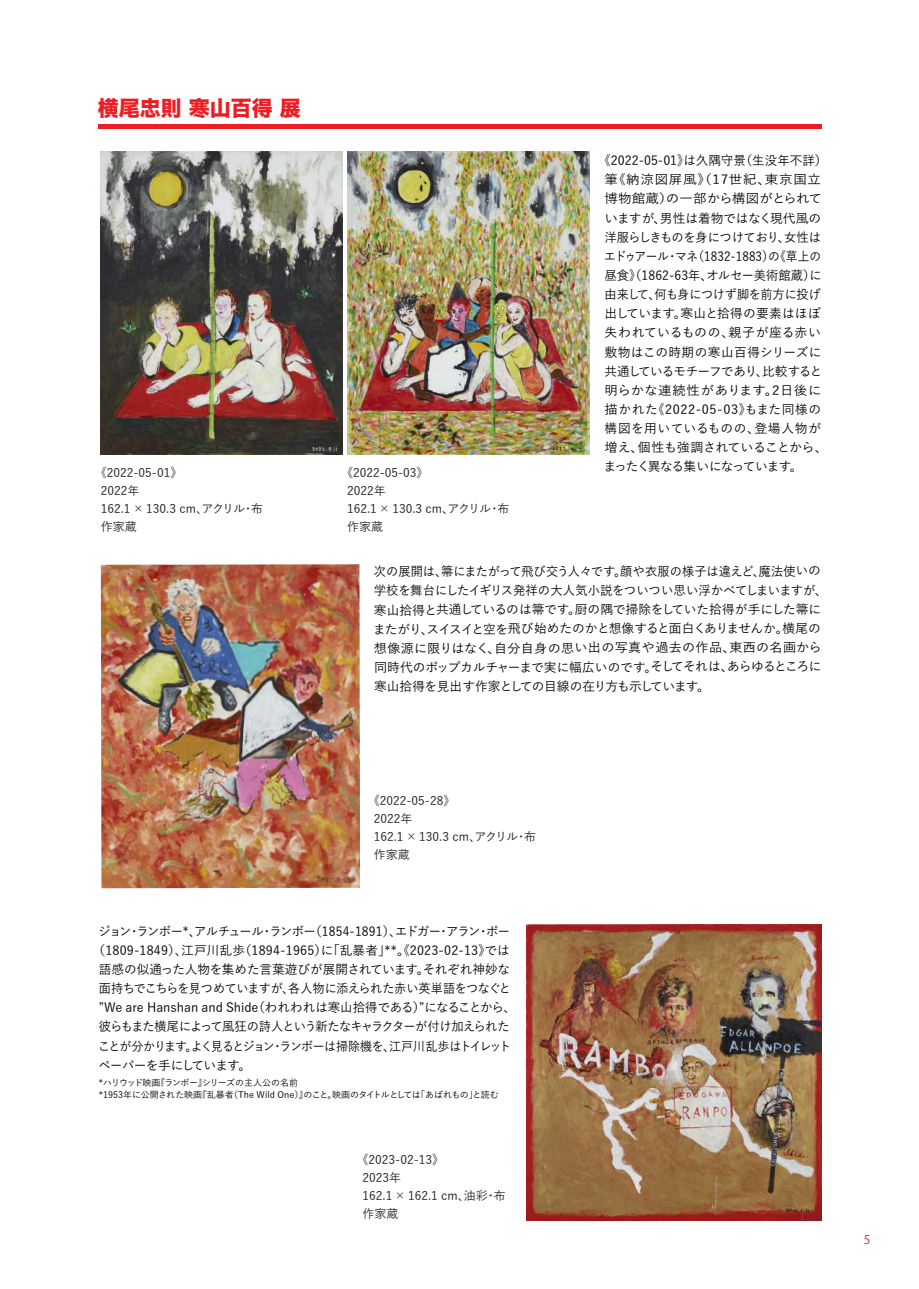
<style>
.page{position:relative;width:919px;height:1289px;background:#fff}
.page>*{position:absolute;margin:0;border:0;box-sizing:border-box;transform-origin:0 0}
.t1{font:21px "Hira Kaku Std W8";color:#ee1d23}
.t2{font:500 12.75px/19.2px "Yu Go";letter-spacing:-.015em;color:#030303}
.t3{font:500 12.75px/19.2px "Yu Go";letter-spacing:-.015em;color:#030303;scale:.96 1}
.t4{font:500 12.75px "Yu Go";letter-spacing:.01em;color:#030303}
.t5{font:500 12.75px "Yu Go";letter-spacing:-.055em;color:#030303;scale:.96 1}
.t6{font:500 12.75px "Yu Go";letter-spacing:-.085em;color:#030303;scale:.94 1}
.t7{font:500 12.75px "Yu Go";letter-spacing:-.015em;color:#030303;scale:.95 1}
.t8{font:500 12.75px "Yu Go";letter-spacing:-.065em;color:#030303;scale:.96 1}
.t9{font:500 12.75px "Yu Go";letter-spacing:-.05em;color:#030303;scale:.96 1}
.t10{font:500 12px/18px "Yu Go";color:#231f20}
.t11{font:12px "Koz Go Pro Regular 83 pv RKSJ H";color:#ee1d23}
.t12{font:500 9px/12.8px "Yu Go";letter-spacing:-.01em;color:#030303}
</style>
<div class="page">
<img style="left:526px;top:924px;width:295px;height:296px">
<img style="left:101px;top:564px;width:259px;height:324px">
<img style="left:347px;top:152px;width:242px;height:303px">
<img style="left:100px;top:152px;width:242px;height:303px">
<hr style="left:98px;top:125px;width:723px;height:4px;background:#ee1d23">
<h1 class="t1" style="left:98px;top:97px;width:204px">横尾忠則 寒山百得 展</h1>
<p class="t10" style="left:101px;top:462px;width:164px;text-indent:-6px">《2022-05-01》<br>2022年<br>162.1 × 130.3 cm、アクリル・布作家蔵</p>
<p class="t10" style="left:347px;top:462px;width:164px;text-indent:-6px">《2022-05-03》<br>2022年<br>162.1 × 130.3 cm、アクリル・布作家蔵</p>
<p class="t2" style="left:603px;top:149px;width:225px;text-indent:-5px">《2022-05-01》は久隅守景（生没年不詳）筆《納涼図屏風》（17世紀、東京国立博物館蔵）の一部から構図がとられていますが、男性は着物ではなく現代風の洋服らしきものを身につけており、女性はエドゥアール・マネ（1832-1883）の《草上の昼食》（1862-63年、オルセー美術館蔵）に由来して、何も身につけず脚を前方に投げ出しています。寒山と拾得の要素はほぼ失われているものの、親子が座る赤い敷物はこの時期の寒山百得シリーズに共通しているモチーフであり、比較すると明らかな連続性があります。2日後に描かれた《2022-05-03》もまた同様の構図を用いているものの、登場人物が増え、個性も強調されていることから、まったく異なる集いになっています。</p>
<p class="t3" style="left:373px;top:560px;width:474px">次の展開は、箒にまたがって飛び交う人々です。顔や衣服の様子は違えど、魔法使いの学校を舞台にしたイギリス発祥の大人気小説をついつい思い浮かべてしまいますが、寒山拾得と共通しているのは箒です。厨の隅で掃除をしていた拾得が手にした箒にまたがり、スイスイと空を飛び始めたのかと想像すると面白くありませんか。横尾の想像源に限りはなく、自分自身の思い出の写真や過去の作品、東西の名画から同時代のポップカルチャーまで実に幅広いのです。そしてそれは、あらゆるところに寒山拾得を見出す作家としての目線の在り方も示しています。</p>
<p class="t10" style="left:374px;top:790px;width:164px;text-indent:-6px">《2022-05-28》<br>2022年<br>162.1 × 130.3 cm、アクリル・布作家蔵</p>
<p class="t5" style="left:98px;top:919px;width:430px">ジョン・ランボー*、アルチュール・ランボー（1854-1891）、エドガー・アラン・ポー</p>
<p class="t4" style="left:93px;top:938px;width:418px">（1809-1849）、江戸川乱歩（1894-1965）に「乱暴者」**。《2023-02-13》では</p>
<p class="t2" style="left:99px;top:958px;width:412px">語感の似通った人物を集めた言葉遊びが展開されています。それぞれ神妙な</p>
<p class="t7" style="left:99px;top:976px;width:435px">面持ちでこちらを見つめていますが、各人物に添えられた赤い英単語をつなぐと</p>
<p class="t2" style="left:99px;top:996px;width:418px">”We are Hanshan and Shide（われわれは寒山拾得である）”になることから、</p>
<p class="t8" style="left:99px;top:1014px;width:429px">彼らもまた横尾によって風狂の詩人という新たなキャラクターが付け加えられた</p>
<p class="t6" style="left:98px;top:1034px;width:441px">ことが分かります。よく見るとジョン・ランボーは掃除機を、江戸川乱歩はトイレット</p>
<p class="t9" style="left:99px;top:1053px;width:160px">ペーパーを手にしています。</p>
<p class="t12" style="left:99px;top:1074px;width:401px">*ハリウッド映画『ランボー』シリーズの主人公の名前<br>*1953年に公開された映画『乱暴者（The Wild One）』のこと。映画のタイトルとしては「あばれもの」と読む</p>
<p class="t10" style="left:362px;top:1149px;width:145px;text-indent:-6px">《2023-02-13》<br>2023年<br>162.1 × 162.1 cm、油彩・布作家蔵</p>
<p class="t11" style="left:863px;top:1232px;width:8px">5</p>
</div>
